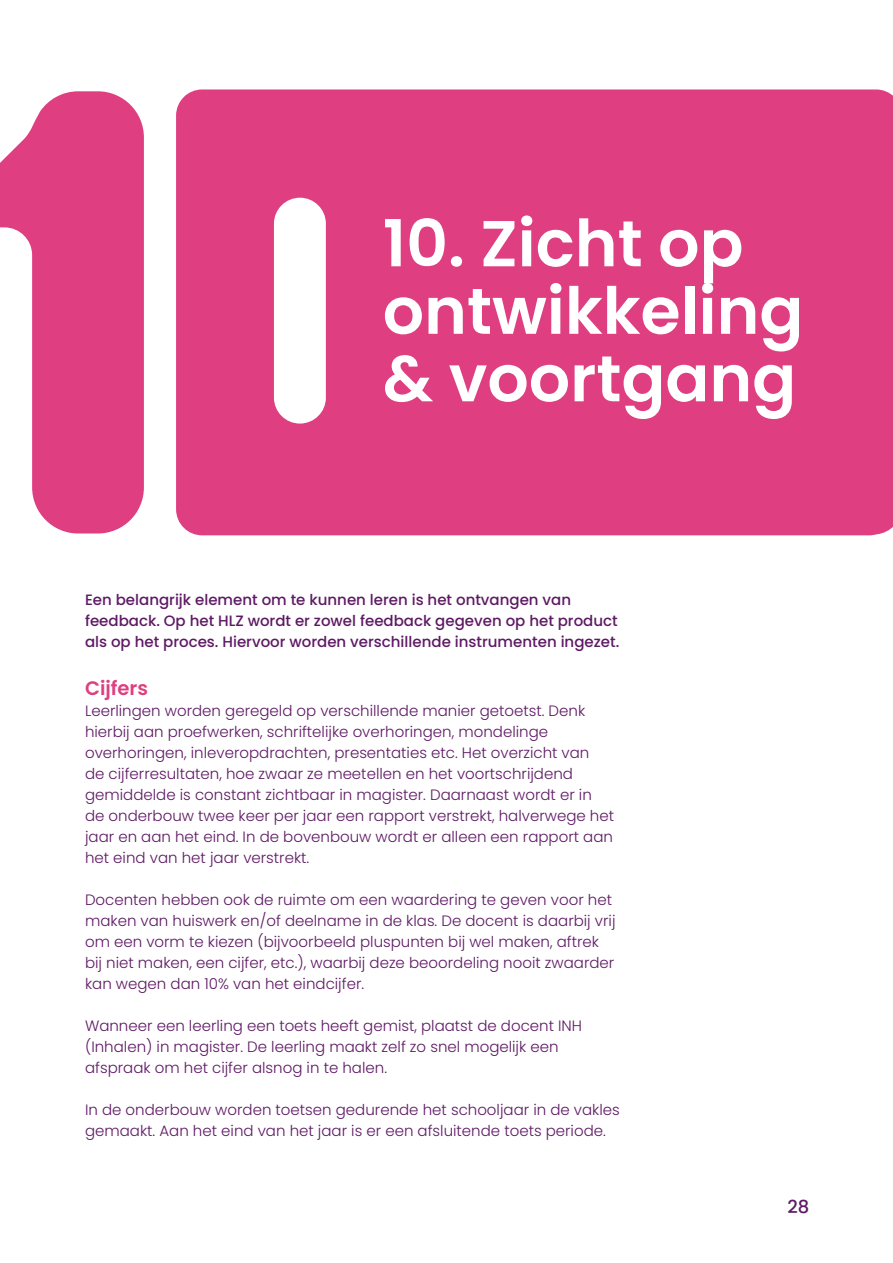
<style>
.page{position:relative;width:893px;height:1263px;background:#fff}
.page>*{position:absolute;margin:0;border:0;box-sizing:border-box;transform-origin:0 0}
.t1{font:600 64.8px/67.5px "Poppins";color:#fff}
.Kopje{font:600 19.5px "Poppins";color:#df3f81}
.t2{font:500 18px "Poppins";color:#5e1964}
.t3{font:300 15px/21px "Poppins";color:#5e1964}
.t4{font:500 15px/21px "Poppins";color:#5e1964}
</style>
<div class="page">
<svg style="left:0;top:91px;width:144px;height:442px;fill:#df3f81"></svg>
<div style="left:176px;top:89px;width:717px;height:446px;background:#df3f81"></div>
<p class="t1" style="left:383px;top:210px;width:422px">10. Zicht op ontwikkeling &amp; voortgang</p>
<p class="t4" style="left:85px;top:589px;width:536px">Een belangrijk element om te kunnen leren is het ontvangen van feedback. Op het HLZ wordt er zowel feedback gegeven op het product als op het proces. Hiervoor worden verschillende instrumenten ingezet.</p>
<p class="Kopje" style="left:85px;top:677px;width:65px">Cijfers</p>
<p class="t3" style="left:85px;top:700px;width:531px">Leerlingen worden geregeld op verschillende manier getoetst. Denk hierbij aan proefwerken, schriftelijke overhoringen, mondelinge overhoringen, inleveropdrachten, presentaties etc. Het overzicht van<br>de cijferresultaten, hoe zwaar ze meetellen en het voortschrijdend gemiddelde is constant zichtbaar in magister. Daarnaast wordt er in de onderbouw twee keer per jaar een rapport verstrekt, halverwege het jaar en aan het eind. In de bovenbouw wordt er alleen een rapport aan het eind van het jaar verstrekt.</p>
<p class="t3" style="left:85px;top:889px;width:532px">Docenten hebben ook de ruimte om een waardering te geven voor het maken van huiswerk en/of deelname in de klas. De docent is daarbij vrij om een vorm te kiezen (bijvoorbeeld pluspunten bij wel maken, aftrek bij niet maken, een cijfer, etc.), waarbij deze beoordeling nooit zwaarder kan wegen dan 10% van het eindcijfer.</p>
<p class="t3" style="left:85px;top:1015px;width:499px">Wanneer een leerling een toets heeft gemist, plaatst de docent INH (Inhalen) in magister. De leerling maakt zelf zo snel mogelijk een afspraak om het cijfer alsnog in te halen.</p>
<p class="t3" style="left:85px;top:1099px;width:536px">In de onderbouw worden toetsen gedurende het schooljaar in de vakles gemaakt. Aan het eind van het jaar is er een afsluitende toets periode.</p>
<p class="t2" style="left:787px;top:1196px;width:23px">28</p>
</div>
